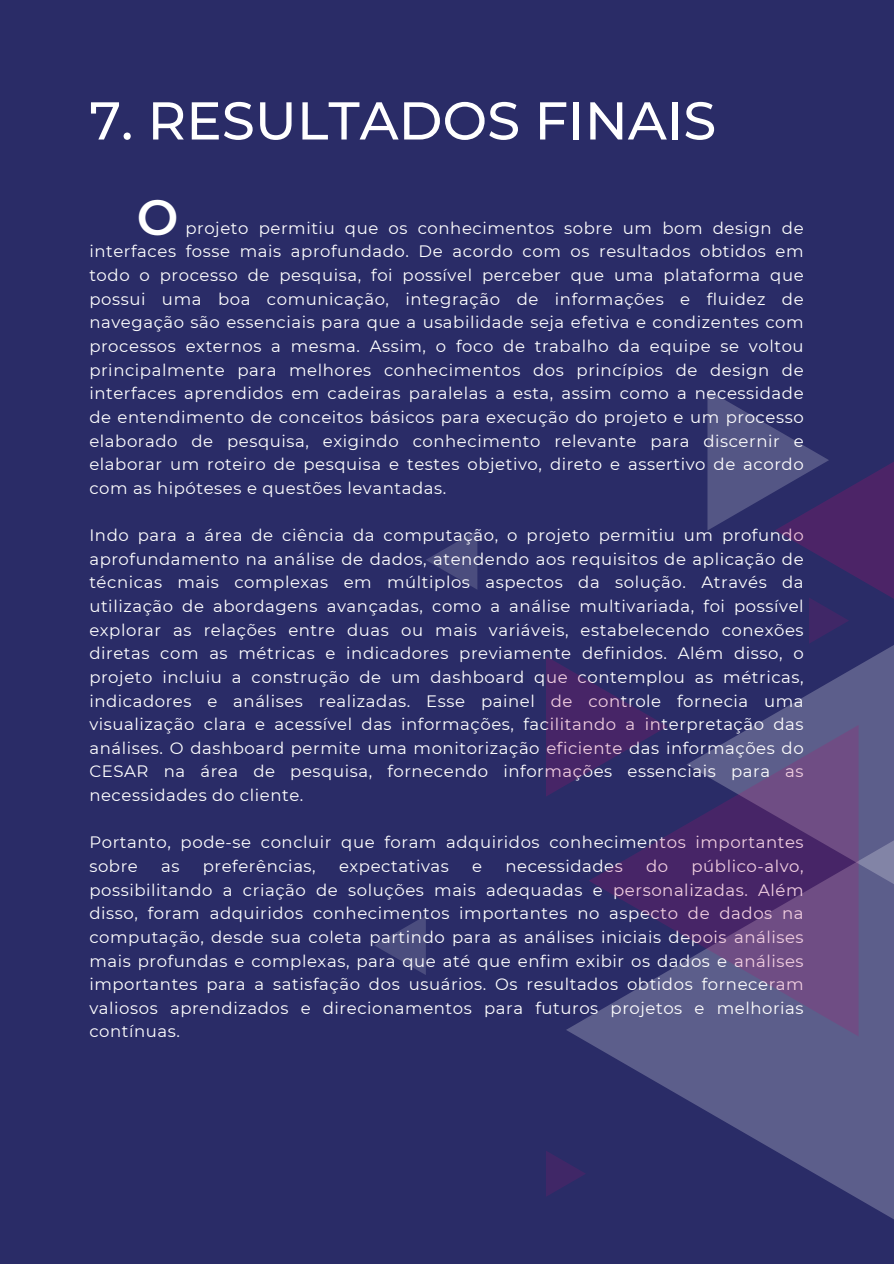
<style>
.page{position:relative;width:894px;height:1264px;background:#fff}
.page>*{position:absolute;margin:0;border:0;box-sizing:border-box;transform-origin:0 0}
.t1{font:500 53.1px "Montserrat";color:#fff}
.t2{font:600 49.5px "Montserrat";color:#fff}
.t3{font:16.5px/23.7px "Montserrat";letter-spacing:.035em;color:#fff;text-align:justify}
</style>
<div class="page">
<div style="left:0;top:0;width:893px;height:1263px;background:#2a2c67"></div>
<svg style="left:566px;top:959px;width:327px;height:260px"></svg>
<svg style="left:756px;top:646px;width:137px;height:313px;fill:#5c5e8b"></svg>
<svg style="left:588px;top:725px;width:270px;height:311px"></svg>
<svg style="left:374px;top:916px;width:51px;height:58px"></svg>
<svg style="left:426px;top:530px;width:51px;height:59px"></svg>
<svg style="left:546px;top:656px;width:121px;height:140px"></svg>
<svg style="left:707px;top:390px;width:186px;height:253px"></svg>
<svg style="left:546px;top:1150px;width:39px;height:46px"></svg>
<h1 class="t1" style="left:89px;top:88px;width:628px">7. RESULTADOS FINAIS</h1>
<p class="t2" style="left:137px;top:187px;width:43px">O</p>
<p class="t3" style="left:89px;top:216px;width:715px;text-indent:96px">projeto permitiu que os conhecimentos sobre um bom design de interfaces fosse mais aprofundado. De acordo com os resultados obtidos em todo o processo de pesquisa, foi possível perceber que uma plataforma que possui uma boa comunicação, integração de informações e fluidez de navegação são essenciais para que a usabilidade seja efetiva e condizentes com processos externos a mesma. Assim, o foco de trabalho da equipe se voltou principalmente para melhores conhecimentos dos princípios de design de interfaces aprendidos em cadeiras paralelas a esta, assim como a necessidade de entendimento de conceitos básicos para execução do projeto e um processo elaborado de pesquisa, exigindo conhecimento relevante para discernir e elaborar um roteiro de pesquisa e testes objetivo, direto e assertivo de acordo com as hipóteses e questões levantadas.</p>
<p class="t3" style="left:89px;top:523px;width:715px">Indo para a área de ciência da computação, o projeto permitiu um profundo aprofundamento na análise de dados, atendendo aos requisitos de aplicação de técnicas mais complexas em múltiplos aspectos da solução. Através da utilização de abordagens avançadas, como a análise multivariada, foi possível explorar as relações entre duas ou mais variáveis, estabelecendo conexões diretas com as métricas e indicadores previamente definidos. Além disso, o projeto incluiu a construção de um dashboard que contemplou as métricas, indicadores e análises realizadas. Esse painel de controle fornecia uma visualização clara e acessível das informações, facilitando a interpretação das análises. O dashboard permite uma monitorização eficiente das informações do CESAR na área de pesquisa, fornecendo informações essenciais para as necessidades do cliente.</p>
<p class="t3" style="left:89px;top:830px;width:715px">Portanto, pode-se concluir que foram adquiridos conhecimentos importantes sobre</p>
<p class="t3" style="left:161px;top:854px;width:20px">as</p>
<p class="t3" style="left:203px;top:854px;width:114px">preferências,</p>
<p class="t3" style="left:339px;top:854px;width:111px">expectativas</p>
<p class="t3" style="left:472px;top:854px;width:11px">e</p>
<p class="t3" style="left:505px;top:854px;width:119px">necessidades</p>
<p class="t3" style="left:646px;top:854px;width:24px">do</p>
<p class="t3" style="left:89px;top:854px;width:715px;text-indent:602px">público-alvo, possibilitando a criação de soluções mais adequadas e personalizadas. Além disso, foram adquiridos conhecimentos importantes no aspecto de dados na computação, desde sua coleta partindo para as análises iniciais depois análises mais profundas e complexas, para que até que enfim exibir os dados e análises importantes para a satisfação dos usuários. Os resultados obtidos forneceram valiosos aprendizados e direcionamentos para futuros projetos e melhorias contínuas.</p>
</div>
